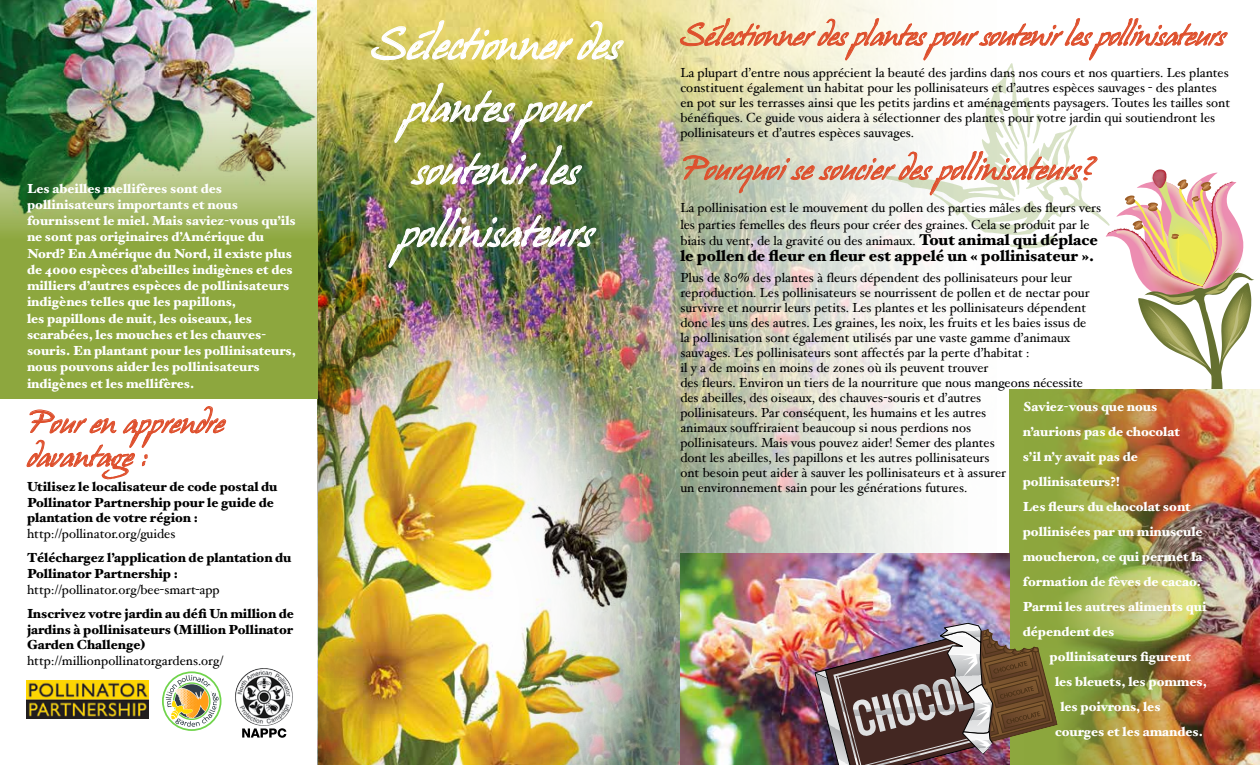
<style>
.page{position:relative;width:1260px;height:765px;background:#fff}
.page>*{position:absolute;margin:0;border:0;box-sizing:border-box;transform-origin:0 0}
.t1{font:37.5px/62.5px "Hans Hand";color:#fff;text-align:center}
.t2{font:27.5px "Hans Hand";color:#de4f2c}
.t3{font:26.25px "Hans Hand";letter-spacing:-.02em;color:#de4f2c}
.t4{font:26.25px/33.8px "Hans Hand";color:#de4f2c}
.t5{font:900 15.62px "Hoefler Text";color:#000}
.t6{font:13.12px/15px "Hoefler Text";color:#000}
.t7{font:900 13.12px/16.2px "Hoefler Text";color:#fff}
.t8{font:900 13.12px/15.6px "Hoefler Text";color:#000}
.s1{font-weight:900;font-size:15.62px}
</style>
<div class="page">
<img style="left:345px;top:0;width:665px;height:765px">
<div style="left:0;top:0;width:318px;height:399px;background:#8da73e"></div>
<img style="left:0;top:0;width:345px;height:223px">
<img style="left:275px;top:312px;width:384px;height:453px">
<img style="left:1010px;top:389px;width:250px;height:376px">
<img style="left:680px;top:554px;width:330px;height:211px">
<img style="left:814px;top:623px;width:243px;height:142px">
<img style="left:318px;top:212px;width:317px;height:553px">
<svg style="left:370px;top:16px;width:254px;height:45px"></svg>
<img style="left:393px;top:82px;width:201px;height:104px">
<img style="left:388px;top:204px;width:209px;height:67px">
<img style="left:27px;top:680px;width:122px;height:38px">
<svg style="left:26px;top:406px;width:200px;height:73px"></svg>
<svg style="left:162px;top:671px;width:59px;height:60px"></svg>
<img style="left:235px;top:668px;width:40px;height:58px">
<svg style="left:242px;top:728px;width:44px;height:10px"></svg>
<img style="left:680px;top:18px;width:574px;height:410px">
<p class="t7" style="left:27px;top:180px;width:271px">Les abeilles mellifères sont des pollinisateurs importants et nous fournissent le miel. Mais saviez-vous qu’ils ne sont pas originaires d’Amérique du Nord? En Amérique du Nord, il existe plus de 4000 espèces d’abeilles indigènes et des milliers d’autres espèces de pollinisateurs indigènes telles que les papillons,<br>les papillons de nuit, les oiseaux, les scarabées, les mouches et les chauves&shy;souris. En plantant pour les pollinisateurs, nous pouvons aider les pollinisateurs indigènes et les mellifères.</p>
<h3 class="t4" style="left:27px;top:407px;width:198px">Pour en apprendre davantage :</h3>
<p class="t8" style="left:27px;top:479px;width:252px">Utilisez le localisateur de code postal du<br>Pollinator Partnership pour le guide de plantation de votre région :</p>
<p class="t6" style="left:27px;top:526px;width:150px">http://pollinator.org/guides</p>
<p class="t8" style="left:27px;top:550px;width:266px">Téléchargez l’application de plantation du<br>Pollinator Partnership :</p>
<p class="t6" style="left:27px;top:582px;width:194px">http://pollinator.org/bee-smart-app</p>
<p class="t8" style="left:27px;top:606px;width:269px;text-align:justify">Inscrivez votre jardin au défi Un million de jardins à pollinisateurs (Million Pollinator Garden Challenge)</p>
<p class="t6" style="left:27px;top:653px;width:198px">http://millionpollinatorgardens.org/</p>
<h1 class="t1" style="left:372px;top:14px;width:249px">Sélectionner des plantes pour soutenir les pollinisateurs</h1>
<h3 class="t3" style="left:680px;top:21px;width:546px">Sélectionner des plantes pour soutenir les pollinisateurs</h3>
<p class="t6" style="left:680px;top:65px;width:551px">La plupart d’entre nous apprécient la beauté des jardins dans nos cours et nos quartiers. Les plantes constituent également un habitat pour les pollinisateurs et d’autres espèces sauvages - des plantes en pot sur les terrasses ainsi que les petits jardins et aménagements paysagers. Toutes les tailles sont bénéfiques. Ce guide vous aidera à sélectionner des plantes pour votre jardin qui soutiendront les pollinisateurs et d’autres espèces sauvages.</p>
<h2 class="t2" style="left:680px;top:154px;width:417px">Pourquoi se soucier des pollinisateurs?</h2>
<p class="t6" style="left:680px;top:200px;width:422px;line-height:16.2px">La pollinisation est le mouvement du pollen des parties mâles des fleurs vers les parties femelles des fleurs pour créer des graines. Cela se produit par le biais du vent, de la gravité ou des animaux. <span class="s1">Tout animal qui déplace</span></p>
<p class="t5" style="left:680px;top:247px;width:415px">le pollen de fleur en fleur est appelé un « pollinisateur ».</p>
<p class="t6" style="left:680px;top:270px;width:411px">Plus de 80% des plantes à fleurs dépendent des pollinisateurs pour leur reproduction. Les pollinisateurs se nourrissent de pollen et de nectar pour survivre et nourrir leurs petits. Les plantes et les pollinisateurs dépendent donc les uns des autres. Les graines, les noix, les fruits et les baies issus de la pollinisation sont également utilisés par une vaste gamme d’animaux sauvages. Les pollinisateurs sont affectés par la perte d’habitat :<br>il y a de moins en moins de zones où ils peuvent trouver<br>des fleurs. Environ un tiers de la nourriture que nous mangeons nécessite des abeilles, des oiseaux, des chauves-souris et d’autres<br>pollinisateurs. Par conséquent, les humains et les autres<br>animaux souffriraient beaucoup si nous perdions nos<br>pollinisateurs. Mais vous pouvez aider! Semer des plantes<br>dont les abeilles, les papillons et les autres pollinisateurs<br>ont besoin peut aider à sauver les pollinisateurs et à assurer<br>un environnement sain pour les générations futures.</p>
<p class="t7" style="left:1023px;top:394px;width:185px;line-height:25px">Saviez-vous que nous n’aurions pas de chocolat<br>s’il n’y avait pas de pollinisateurs?!<br>Les fleurs du chocolat sont pollinisées par un minuscule moucheron, ce qui permet la formation de fèves de cacao.<br>Parmi les autres aliments qui dépendent des</p>
<p class="t7" style="left:1050px;top:648px;width:143px">pollinisateurs figurent</p>
<p class="t7" style="left:1055px;top:673px;width:153px">les bleuets, les pommes,</p>
<p class="t7" style="left:1060px;top:699px;width:102px">les poivrons, les</p>
<p class="t7" style="left:1055px;top:724px;width:149px">courges et les amandes.</p>
</div>
